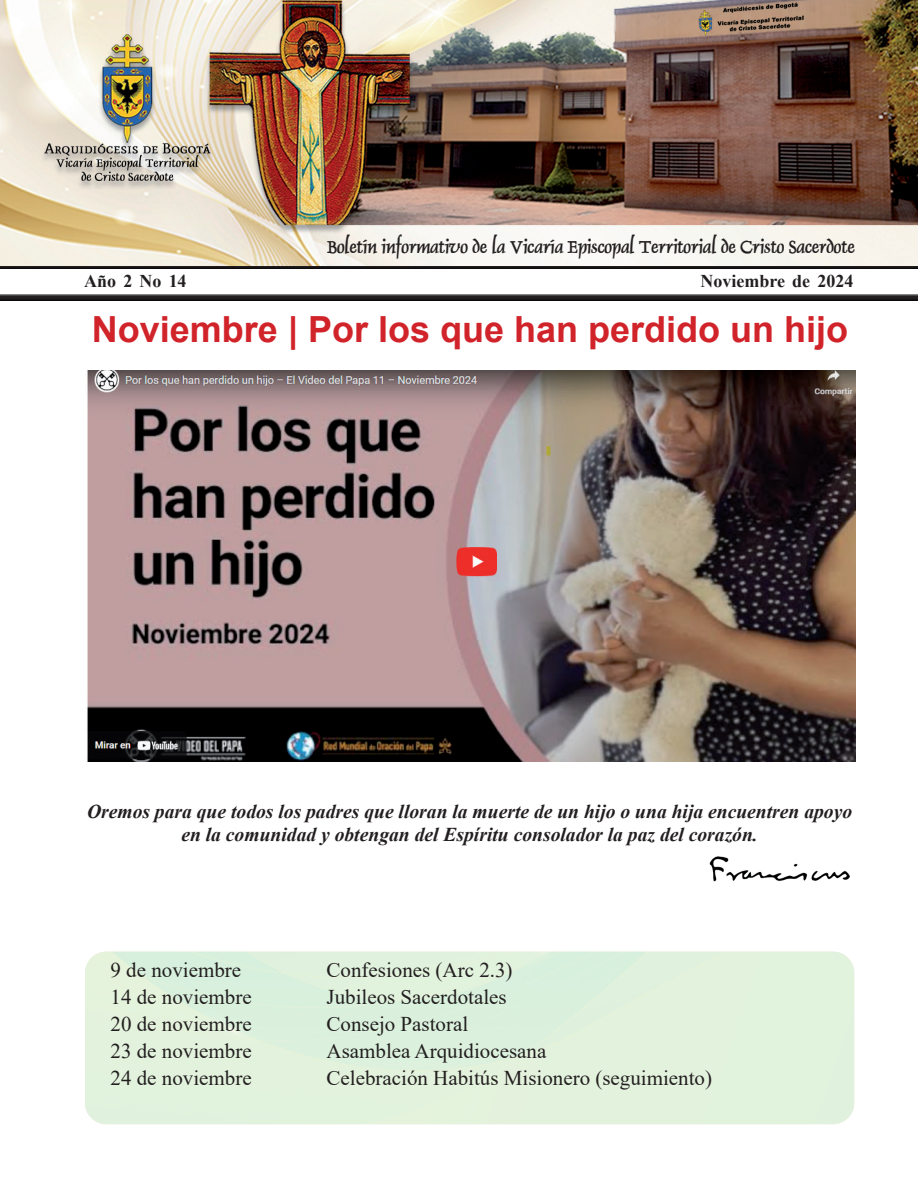
<style>
.page{position:relative;width:918px;height:1188px;background:#fff}
.page>*{position:absolute;margin:0;border:0;box-sizing:border-box;transform-origin:0 0}
.t1{font:700 36px "Arial";color:#d1232a}
.t2{font:21px "Times New Roman";color:#231f20}
.t3{font:italic 700 19.65px/23px "Times New Roman";color:#231f20;text-align:center}
.t4{font:700 19.5px "Dolphin";color:#231f20}
.t5{font:700 18px "Times New Roman";color:#231f20}
</style>
<div class="page">
<div style="left:0;top:294px;width:918px;height:9px;background:#231f20;opacity:.75"></div>
<div style="left:0;top:261px;width:918px;height:10px;background:#231f20;opacity:.75"></div>
<img style="left:0;top:0;width:918px;height:265px">
<img style="left:87px;top:371px;width:768px;height:391px">
<img style="left:709px;top:856px;width:141px;height:26px">
<p class="t4" style="left:327px;top:234px;width:529px">Boletín informativo de la Vicaría Episcopal Territorial de Cristo Sacerdote</p>
<p class="t5" style="left:84px;top:268px;width:104px">Año 2 No 14</p>
<p class="t5" style="left:701px;top:268px;width:154px">Noviembre de 2024</p>
<h1 class="t1" style="left:92px;top:304px;width:758px">Noviembre | Por los que han perdido un hijo</h1>
<p class="t3" style="left:87px;top:800px;width:767px">Oremos para que todos los padres que lloran la muerte de un hijo o una hija encuentren apoyo en la comunidad y obtengan del Espíritu consolador la paz del corazón.</p>
<p class="t2" style="left:111px;top:955px;width:132px">9 de noviembre</p>
<p class="t2" style="left:327px;top:955px;width:188px">Confesiones (Arc 2.3)</p>
<p class="t2" style="left:111px;top:982px;width:143px">14 de noviembre</p>
<p class="t2" style="left:327px;top:982px;width:182px">Jubileos Sacerdotales</p>
<p class="t2" style="left:111px;top:1009px;width:143px">20 de noviembre</p>
<p class="t2" style="left:327px;top:1009px;width:143px">Consejo Pastoral</p>
<p class="t2" style="left:111px;top:1036px;width:143px">23 de noviembre</p>
<p class="t2" style="left:327px;top:1036px;width:221px">Asamblea Arquidiocesana</p>
<p class="t2" style="left:111px;top:1063px;width:143px">24 de noviembre</p>
<p class="t2" style="left:327px;top:1063px;width:387px">Celebración Habitús Misionero (seguimiento)</p>
</div>
